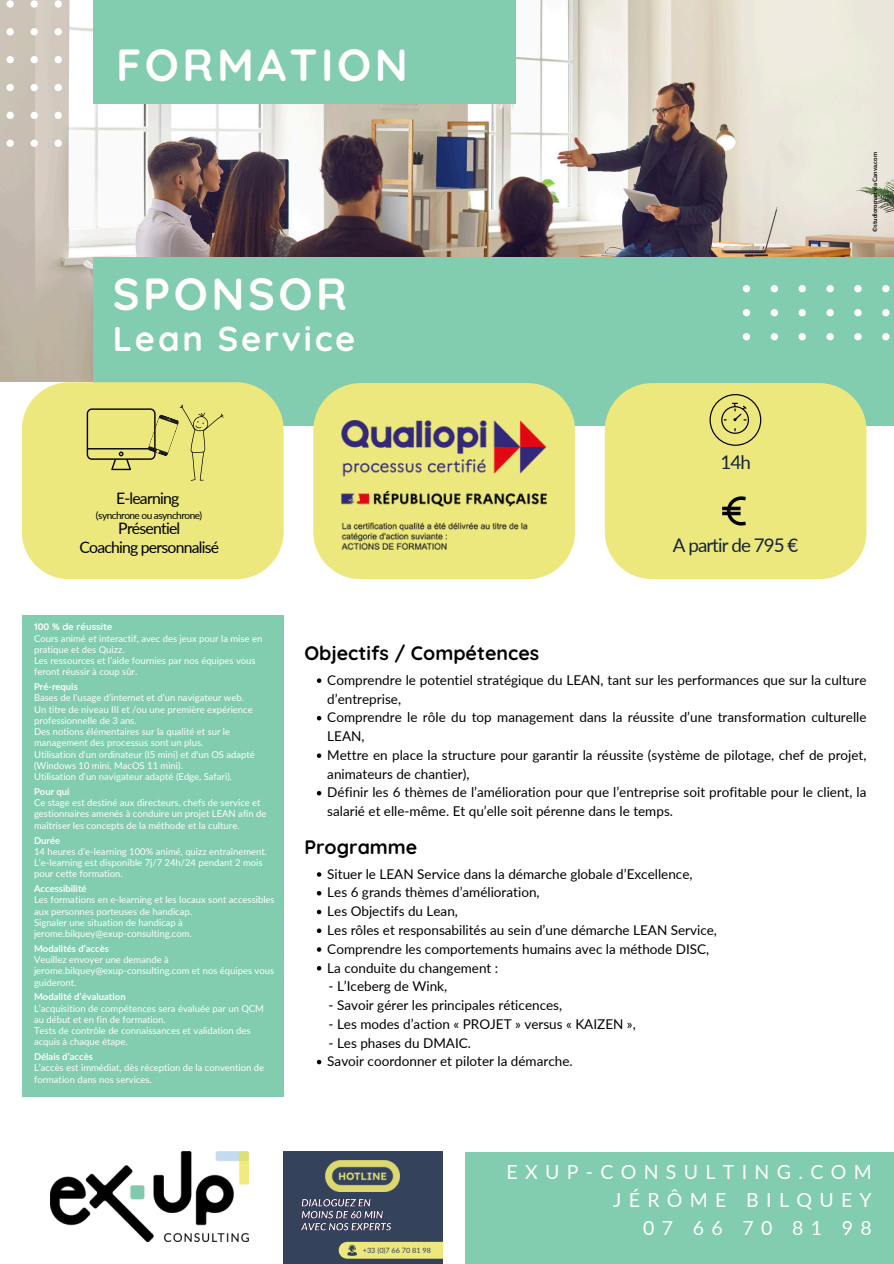
<style>
.page{position:relative;width:894px;height:1264px;background:#fff}
.page>*{position:absolute;margin:0;border:0;box-sizing:border-box;transform-origin:0 0}
.t1{font:700 45px "Quicksand";letter-spacing:.075em;color:#fff}
.t2{font:700 34.5px "Quicksand";letter-spacing:.075em;color:#fff}
.t3{font:19.5px/28.2px "Lato";letter-spacing:.375em;color:#fff;text-align:right}
.t4{font:700 19.5px "Quicksand";color:#000}
.t5{font:18.75px "Lato";letter-spacing:-.05em;color:#17243b}
.t6{font:15.75px "Lato";letter-spacing:-.05em;color:#000}
.t7{font:13.5px/18.8px "Lato";color:#000}
.t8{font:10.05px "Lato";letter-spacing:-.05em;color:#000}
.t9{font:9.45px/11.2px "Lato";color:#fff}
.t10{font:700 9.45px "Lato";color:#fff}
.t11{font:700 9.45px "Quicksand";color:#fff}
.t12{font:7.35px "Lato";color:#35425b}
.t13{font:700 6px "Lato";color:#000}
</style>
<div class="page">
<img style="left:0;top:0;width:893px;height:382px">
<div style="left:93px;top:257px;width:800px;height:169px;background:#82ccaf"></div>
<svg style="left:882px;top:333px;width:7px;height:7px"></svg>
<svg style="left:854px;top:333px;width:7px;height:7px"></svg>
<svg style="left:826px;top:333px;width:7px;height:7px"></svg>
<svg style="left:798px;top:333px;width:7px;height:7px"></svg>
<svg style="left:770px;top:333px;width:7px;height:7px"></svg>
<svg style="left:742px;top:333px;width:8px;height:7px"></svg>
<svg style="left:882px;top:309px;width:7px;height:7px"></svg>
<svg style="left:854px;top:309px;width:7px;height:7px"></svg>
<svg style="left:826px;top:309px;width:7px;height:7px"></svg>
<svg style="left:798px;top:309px;width:7px;height:7px"></svg>
<svg style="left:770px;top:309px;width:7px;height:7px"></svg>
<svg style="left:742px;top:309px;width:8px;height:7px"></svg>
<svg style="left:882px;top:285px;width:7px;height:7px"></svg>
<svg style="left:854px;top:285px;width:7px;height:7px"></svg>
<svg style="left:826px;top:285px;width:7px;height:7px"></svg>
<svg style="left:798px;top:285px;width:7px;height:7px"></svg>
<svg style="left:770px;top:285px;width:7px;height:7px"></svg>
<svg style="left:742px;top:285px;width:8px;height:7px"></svg>
<div style="left:93px;top:0;width:422px;height:104px;background:#82ccaf"></div>
<svg style="left:55px;top:0;width:7px;height:8px"></svg>
<svg style="left:55px;top:28px;width:7px;height:7px"></svg>
<svg style="left:55px;top:56px;width:7px;height:7px"></svg>
<svg style="left:55px;top:84px;width:7px;height:7px"></svg>
<svg style="left:55px;top:112px;width:7px;height:7px"></svg>
<svg style="left:55px;top:140px;width:7px;height:7px"></svg>
<svg style="left:31px;top:0;width:7px;height:8px"></svg>
<svg style="left:31px;top:28px;width:7px;height:7px"></svg>
<svg style="left:31px;top:56px;width:7px;height:7px"></svg>
<svg style="left:31px;top:84px;width:7px;height:7px"></svg>
<svg style="left:31px;top:112px;width:7px;height:7px"></svg>
<svg style="left:31px;top:140px;width:7px;height:7px"></svg>
<svg style="left:7px;top:0;width:7px;height:8px"></svg>
<svg style="left:7px;top:28px;width:7px;height:7px"></svg>
<svg style="left:7px;top:56px;width:7px;height:7px"></svg>
<svg style="left:7px;top:84px;width:7px;height:7px"></svg>
<svg style="left:7px;top:112px;width:7px;height:7px"></svg>
<svg style="left:7px;top:140px;width:7px;height:7px"></svg>
<img style="left:50px;top:1151px;width:198px;height:90px">
<div style="left:604px;top:383px;width:262px;height:196px;background:#ece87e"></div>
<div style="left:22px;top:382px;width:261px;height:197px;background:#ece87e"></div>
<svg style="left:313px;top:383px;width:262px;height:196px;background:#e8e785"></svg>
<svg style="left:87px;top:404px;width:136px;height:77px;background:#d9d674"></svg>
<svg style="left:709px;top:394px;width:52px;height:52px;background:#ceca6e"></svg>
<svg style="left:722px;top:496px;width:23px;height:29px"></svg>
<div style="left:22px;top:615px;width:261px;height:481px;background:#82ccaf"></div>
<svg style="left:317px;top:678px;width:4px;height:5px"></svg>
<svg style="left:317px;top:716px;width:4px;height:4px"></svg>
<svg style="left:317px;top:753px;width:4px;height:5px"></svg>
<svg style="left:317px;top:791px;width:4px;height:4px"></svg>
<svg style="left:317px;top:872px;width:4px;height:4px"></svg>
<svg style="left:317px;top:891px;width:4px;height:4px"></svg>
<svg style="left:317px;top:909px;width:4px;height:5px"></svg>
<svg style="left:317px;top:928px;width:4px;height:5px"></svg>
<svg style="left:317px;top:947px;width:4px;height:4px"></svg>
<svg style="left:317px;top:966px;width:4px;height:4px"></svg>
<svg style="left:317px;top:1059px;width:4px;height:5px"></svg>
<img style="left:342px;top:420px;width:204px;height:129px">
<div style="left:283px;top:1151px;width:160px;height:112px;background:#35425b"></div>
<div style="left:347px;top:1241px;width:105px;height:17px;background:#ece87e"></div>
<img style="left:326px;top:1160px;width:73px;height:31px">
<svg style="left:347px;top:1244px;width:10px;height:11px"></svg>
<div style="left:443px;top:1141px;width:18px;height:122px;background:#fff"></div>
<img style="left:301px;top:1199px;width:90px;height:32px">
<div style="left:464px;top:1151px;width:429px;height:112px;background:#82ccaf"></div>
<p class="t1" style="left:116px;top:36px;width:293px">FORMATION</p>
<h1 class="t1" style="left:113px;top:265px;width:235px">SPONSOR</h1>
<h2 class="t2" style="left:113px;top:317px;width:244px">Lean Service</h2>
<h1 class="t6" style="left:116px;top:488px;width:65px">E-learning</h1>
<p class="t8" style="left:96px;top:508px;width:108px">(synchrone ou asynchrone)</p>
<p class="t6" style="left:118px;top:519px;width:63px">Présentiel</p>
<p class="t6" style="left:79px;top:537px;width:141px">Coaching personnalisé</p>
<p class="t13" style="left:871px;top:232px;width:81px;rotate:-90deg">©studioroman via Canva.com</p>
<p class="t5" style="left:720px;top:450px;width:32px">14h</p>
<p class="t5" style="left:672px;top:534px;width:127px">A partir de 795 €</p>
<p class="t11" style="left:34px;top:621px;width:80px">100 % de réussite</p>
<p class="t9" style="left:34px;top:632px;width:230px">Cours animé et interactif, avec des jeux pour la mise en pratique et des Quizz.</p>
<p class="t9" style="left:34px;top:655px;width:223px">Les ressources et l’aide fournies par nos équipes vous feront réussir à coup sûr.</p>
<p class="t10" style="left:34px;top:681px;width:45px">Pré-requis</p>
<p class="t9" style="left:34px;top:692px;width:211px">Bases de l’usage d’internet et d’un navigateur web.</p>
<h5 class="t9" style="left:34px;top:703px;width:220px">Un titre de niveau III et /ou une première expérience professionnelle de 3 ans.</h5>
<p class="t9" style="left:34px;top:726px;width:197px">Des notions élémentaires sur la qualité et sur le management des processus sont un plus.</p>
<h5 class="t9" style="left:34px;top:748px;width:222px">Utilisation d'un ordinateur (I5 mini) et d'un OS adapté (Windows 10 mini, MacOS 11 mini).</h5>
<p class="t9" style="left:34px;top:771px;width:199px">Utilisation d’un navigateur adapté (Edge, Safari).</p>
<p class="t10" style="left:34px;top:785px;width:37px">Pour qui</p>
<p class="t9" style="left:34px;top:797px;width:234px">Ce stage est destiné aux directeurs, chefs de service et gestionnaires amenés à conduire un projet LEAN afin de maîtriser les concepts de la méthode et la culture.</p>
<p class="t10" style="left:34px;top:834px;width:28px">Durée</p>
<p class="t9" style="left:34px;top:845px;width:234px">14 heures d’e-learning 100% animé, quizz entraînement.</p>
<p class="t9" style="left:34px;top:856px;width:230px">L’e-learning est disponible 7j/7 24h/24 pendant 2 mois pour cette formation.</p>
<p class="t10" style="left:34px;top:882px;width:54px">Accessibilité</p>
<p class="t9" style="left:34px;top:894px;width:242px">Les formations en e-learning et les locaux sont accessibles aux personnes porteuses de handicap.</p>
<p class="t9" style="left:34px;top:916px;width:159px">Signaler une situation de handicap à jerome.bilquey@exup-consulting.com.</p>
<p class="t10" style="left:34px;top:942px;width:76px">Modalités d’accès</p>
<p class="t9" style="left:34px;top:953px;width:241px">Veuillez envoyer une demande à jerome.bilquey@exup-consulting.com et nos équipes vous guideront.</p>
<p class="t10" style="left:34px;top:991px;width:93px">Modalité d’évaluation</p>
<p class="t9" style="left:34px;top:1002px;width:231px">L’acquisition de compétences sera évaluée par un QCM au début et en fin de formation.</p>
<p class="t9" style="left:34px;top:1024px;width:218px">Tests de contrôle de connaissances et validation des acquis à chaque étape.</p>
<p class="t10" style="left:34px;top:1050px;width:60px">Délais d’accès</p>
<p class="t9" style="left:34px;top:1062px;width:232px">L’accès est immédiat, dès réception de la convention de formation dans nos services.</p>
<p class="t4" style="left:304px;top:640px;width:236px">Objectifs / Compétences</p>
<p class="t7" style="left:327px;top:670px;width:540px">Comprendre le potentiel stratégique du LEAN, tant sur les performances que sur la culture d’entreprise,</p>
<p class="t7" style="left:327px;top:707px;width:540px">Comprendre le rôle du top management dans la réussite d’une transformation culturelle<br>LEAN,</p>
<p class="t7" style="left:327px;top:745px;width:540px">Mettre en place la structure pour garantir la réussite (système de pilotage, chef de projet, animateurs de chantier),</p>
<p class="t7" style="left:327px;top:782px;width:540px">Définir les 6 thèmes de l’amélioration pour que l’entreprise soit profitable pour le client, la salarié et elle-même. Et qu’elle soit pérenne dans le temps.</p>
<p class="t4" style="left:304px;top:834px;width:114px">Programme</p>
<p class="t7" style="left:327px;top:864px;width:366px">Situer le LEAN Service dans la démarche globale d’Excellence,</p>
<p class="t7" style="left:327px;top:882px;width:214px">Les 6 grands thèmes d’amélioration,</p>
<h4 class="t7" style="left:327px;top:901px;width:132px">Les Objectifs du Lean,</h4>
<p class="t7" style="left:327px;top:920px;width:391px">Les rôles et responsabilités au sein d’une démarche LEAN Service,</p>
<p class="t7" style="left:327px;top:939px;width:383px">Comprendre les comportements humains avec la méthode DISC,</p>
<p class="t7" style="left:327px;top:957px;width:172px">La conduite du changement :</p>
<p class="t7" style="left:328px;top:976px;width:120px">- L’Iceberg de Wink,</p>
<p class="t7" style="left:328px;top:995px;width:235px">- Savoir gérer les principales réticences,</p>
<p class="t7" style="left:328px;top:1014px;width:309px">- Les modes d’action « PROJET » versus « KAIZEN »,</p>
<h4 class="t7" style="left:327px;top:1032px;width:247px">- Les phases du DMAIC.<br>Savoir coordonner et piloter la démarche.</h4>
<p class="t12" style="left:363px;top:1245px;width:70px">+33 (0)7 66 70 81 98</p>
<p class="t3" style="left:506px;top:1157px;width:367px">EXUP-CONSULTING.COM<br>JÉRÔME BILQUEY<br>07 66 70 81 98</p>
</div>
